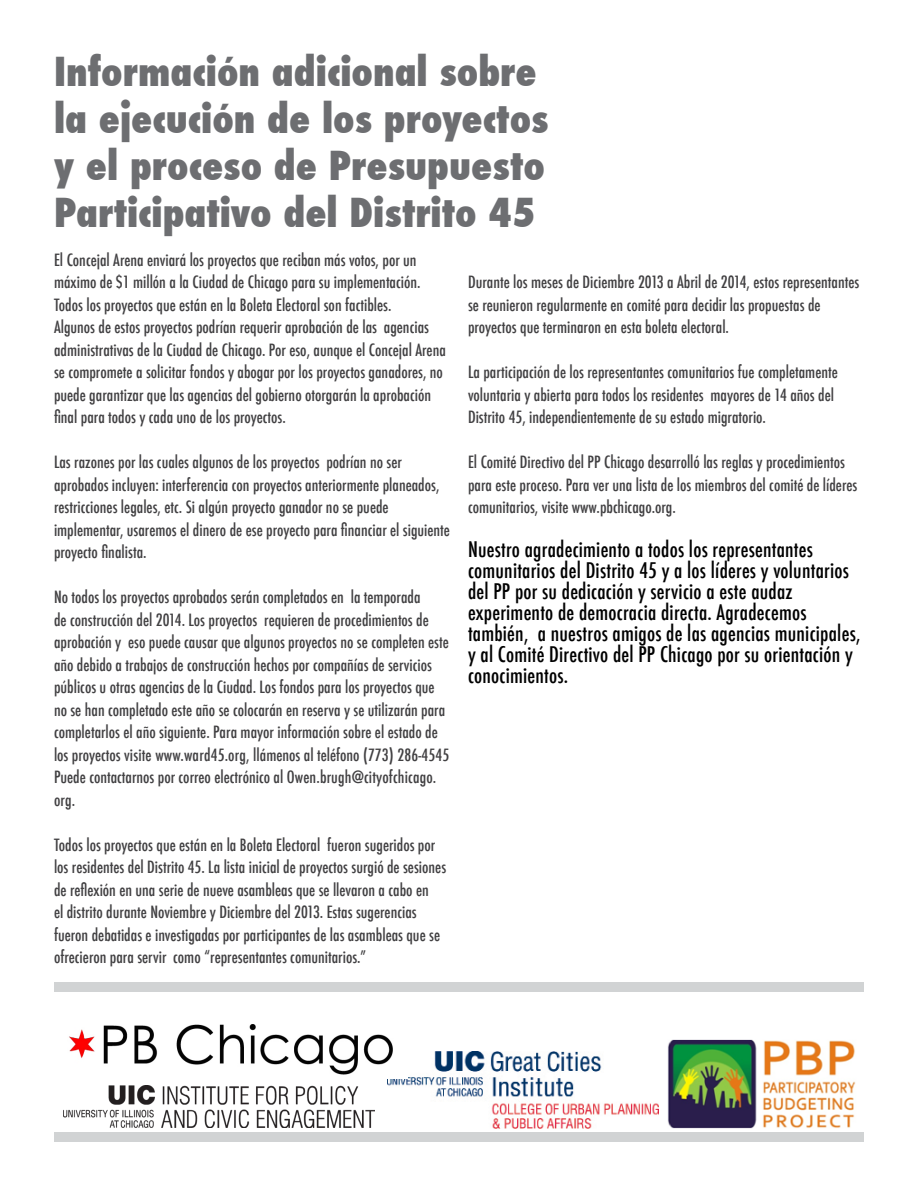
<style>
.page{position:relative;width:918px;height:1188px;background:#fff}
.page>*{position:absolute;margin:0;border:0;box-sizing:border-box;transform-origin:0 0}
.t1{font:800 condensed 39px/46.8px "Futura";color:#6d6e71}
.t2{font:500 condensed 21px/21px "Futura";letter-spacing:.01em;color:#000}
.t3{font:500 condensed 16.5px/22.5px "Futura";color:#414042}
</style>
<div class="page">
<div style="left:54px;top:982px;width:810px;height:10px;background:#d1d3d4"></div>
<div style="left:54px;top:1132px;width:810px;height:10px;background:#d1d3d4"></div>
<img style="left:388px;top:1051px;width:270px;height:77px">
<img style="left:667px;top:1039px;width:189px;height:89px">
<img style="left:63px;top:1085px;width:311px;height:43px">
<img style="left:69px;top:1024px;width:338px;height:54px">
<h1 class="t1" style="left:54px;top:49px;width:496px">Información adicional sobre la ejecución de los proyectos y el proceso de Presupuesto<br>Participativo del Distrito 45</h1>
<p class="t3" style="left:54px;top:248px;width:393px">El Concejal Arena enviará los proyectos que reciban más votos, por un máximo de $1 millón a la Ciudad de Chicago para su implementación.<br>Todos los proyectos que están en la Boleta Electoral son factibles.<br>Algunos de estos proyectos podrían requerir aprobación de las agencias administrativas de la Ciudad de Chicago. Por eso, aunque el Concejal Arena se compromete a solicitar fondos y abogar por los proyectos ganadores, no puede garantizar que las agencias del gobierno otorgarán la aprobación final para todos y cada uno de los proyectos.</p>
<p class="t3" style="left:54px;top:451px;width:398px">Las razones por las cuales algunos de los proyectos podrían no ser aprobados incluyen: interferencia con proyectos anteriormente planeados, restricciones legales, etc. Si algún proyecto ganador no se puede implementar, usaremos el dinero de ese proyecto para financiar el siguiente proyecto finalista.</p>
<p class="t3" style="left:54px;top:586px;width:397px">No todos los proyectos aprobados serán completados en la temporada<br>de construcción del 2014. Los proyectos requieren de procedimientos de aprobación y eso puede causar que algunos proyectos no se completen este año debido a trabajos de construcción hechos por compañías de servicios públicos u otras agencias de la Ciudad. Los fondos para los proyectos que no se han completado este año se colocarán en reserva y se utilizarán para completarlos el año siguiente. Para mayor información sobre el estado de los proyectos visite www.ward45.org, llámenos al teléfono (773) 286-4545<br>Puede contactarnos por correo electrónico al Owen.brugh@cityofchicago. org.</p>
<p class="t3" style="left:54px;top:834px;width:394px">Todos los proyectos que están en la Boleta Electoral fueron sugeridos por los residentes del Distrito 45. La lista inicial de proyectos surgió de sesiones de reflexión en una serie de nueve asambleas que se llevaron a cabo en<br>el distrito durante Noviembre y Diciembre del 2013. Estas sugerencias fueron debatidas e investigadas por participantes de las asambleas que se ofrecieron para servir como “representantes comunitarios.”</p>
<p class="t3" style="left:468px;top:271px;width:393px">Durante los meses de Diciembre 2013 a Abril de 2014, estos representantes se reunieron regularmente en comité para decidir las propuestas de proyectos que terminaron en esta boleta electoral.</p>
<p class="t3" style="left:468px;top:361px;width:371px">La participación de los representantes comunitarios fue completamente voluntaria y abierta para todos los residentes mayores de 14 años del<br>Distrito 45, independientemente de su estado migratorio.</p>
<p class="t3" style="left:468px;top:451px;width:391px">El Comité Directivo del PP Chicago desarrolló las reglas y procedimientos para este proceso. Para ver una lista de los miembros del comité de líderes comunitarios, visite www.pbchicago.org.</p>
<p class="t2" style="left:468px;top:539px;width:394px">Nuestro agradecimiento a todos los representantes comunitarios del Distrito 45 y a los líderes y voluntarios del PP por su dedicación y servicio a este audaz experimento de democracia directa. Agradecemos también, a nuestros amigos de las agencias municipales, y al Comité Directivo del PP Chicago por su orientación y conocimientos.</p>
</div>
